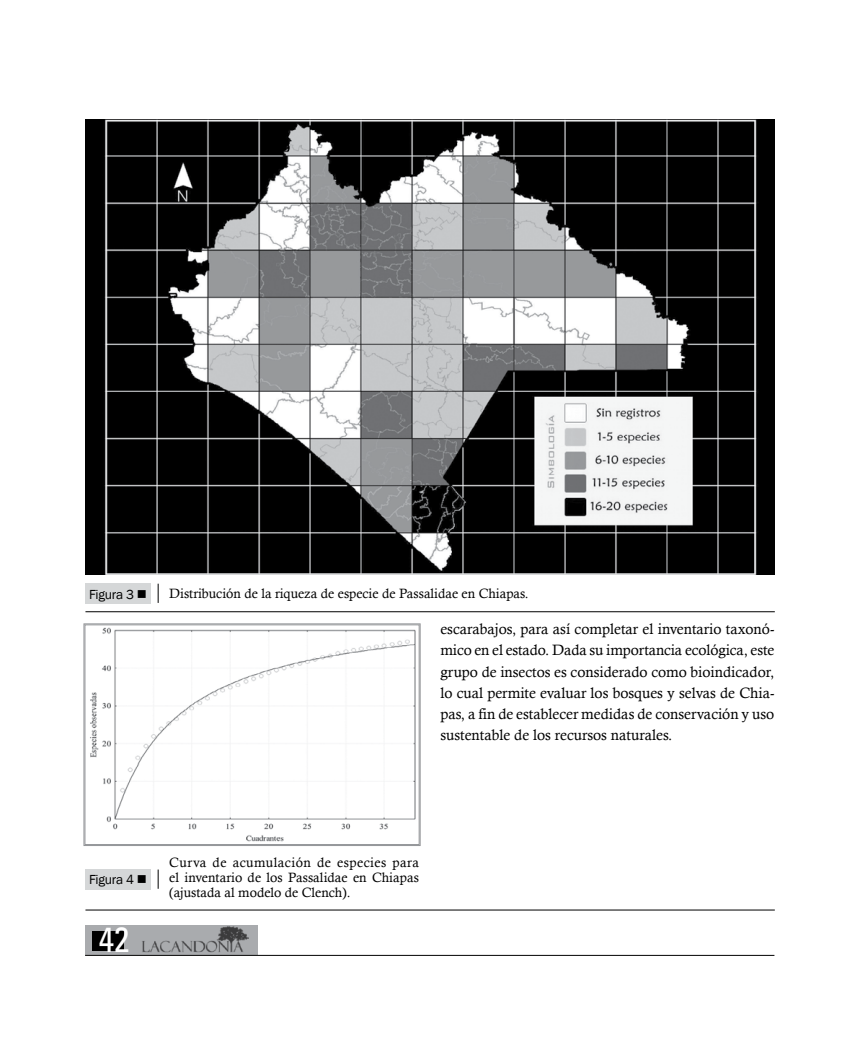
<style>
.page{position:relative;width:851px;height:1063px;background:#fff}
.page>*{position:absolute;margin:0;border:0;box-sizing:border-box;transform-origin:0 0}
.t1{font:condensed 34.5px "Univers";color:#fff}
.t2{font:15px/21.1px "Calisto";color:#000;text-align:justify}
.t3{font:13.5px/15px "Calisto";color:#000;text-align:justify}
.t4{font:13.5px "Franklin Gothic";letter-spacing:-.02em;color:#000}
</style>
<div class="page">
<div style="left:85px;top:925px;width:173px;height:30px;background:#a9abae"></div>
<div style="left:92px;top:931px;width:31px;height:19px;background:#000"></div>
<hr style="left:85px;top:955px;width:689px;height:1px;background:#000">
<img style="left:142px;top:926px;width:106px;height:26px">
<img style="left:85px;top:119px;width:689px;height:455px">
<div style="left:85px;top:583px;width:66px;height:21px;background:#d5d7d8"></div>
<div style="left:85px;top:869px;width:66px;height:21px;background:#d5d7d8"></div>
<svg style="left:158px;top:584px;width:1px;height:19px"></svg>
<svg style="left:158px;top:870px;width:1px;height:19px"></svg>
<hr style="left:85px;top:611px;width:689px;height:1px;background:#000">
<hr style="left:85px;top:910px;width:689px;height:1px;background:#000">
<svg style="left:83px;top:623px;width:338px;height:223px;background:#aeafb2"></svg>
<svg style="left:85px;top:625px;width:334px;height:220px"></svg>
<p class="t4" style="left:89px;top:586px;width:59px">Figura 3 ■</p>
<p class="t3" style="left:169px;top:586px;width:361px">Distribución de la riqueza de especie de Passalidae en Chiapas.</p>
<p class="t2" style="left:440px;top:618px;width:335px">escarabajos, para así completar el inventario taxonó&shy;mico en el estado. Dada su importancia ecológica, este grupo de insectos es considerado como bioindicador, lo cual permite evaluar los bosques y selvas de Chia&shy;pas, a fin de establecer medidas de conservación y uso sustentable de los recursos naturales.</p>
<p class="t4" style="left:89px;top:872px;width:59px">Figura 4 ■</p>
<h1 class="t1" style="left:99px;top:918px;width:32px">42</h1>
<p class="t3" style="left:169px;top:855px;width:251px">Curva de acumulación de especies para el inventario de los Passalidae en Chiapas (ajustada al modelo de Clench).</p>
</div>
